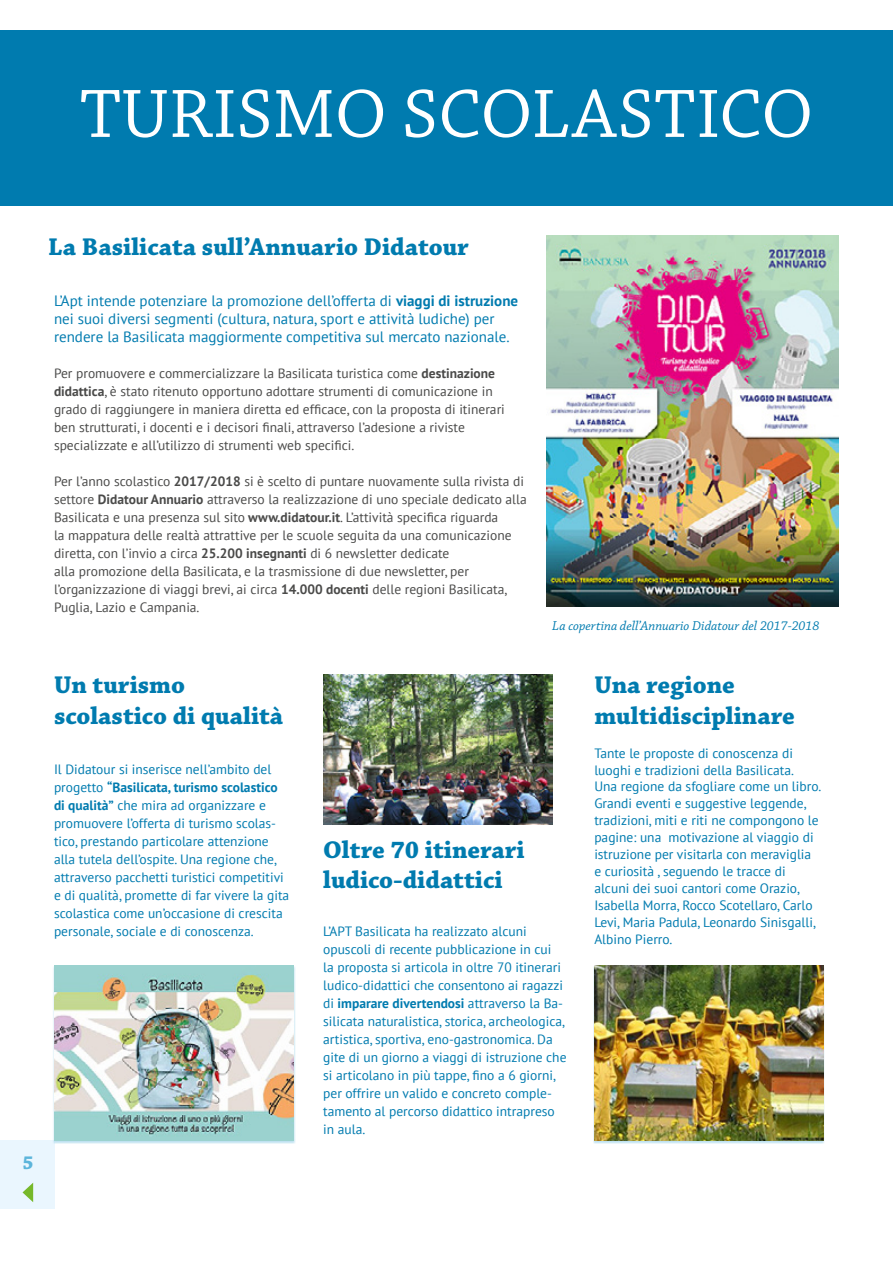
<style>
.page{position:relative;width:893px;height:1263px;background:#fff}
.page>*{position:absolute;margin:0;border:0;box-sizing:border-box;transform-origin:0 0}
.t1{font:72px "Chaparral Pro";color:#fff}
.t2{font:700 25.5px/30.6px "Chaparral Pro";color:#007baf}
.t3{font:700 19.8px "Chaparral Pro";color:#5cb5db}
.t4{font:15px/18px "PT Sans";color:#007baf}
.t5{font:13.5px/18px "PT Sans";color:#007baf}
.t6{font:13.5px/18px "PT Sans";color:#4a4a49}
.t7{font:italic 13.5px "Chaparral Pro";color:#007baf}
.s1{font-weight:700}
</style>
<div class="page">
<div style="left:0;top:30px;width:893px;height:176px;background:#007baf"></div>
<div style="left:0;top:1140px;width:54px;height:68px;background:#eaf6fe"></div>
<svg style="left:23px;top:1183px;width:10px;height:19px"></svg>
<img style="left:323px;top:674px;width:229px;height:150px">
<div style="left:593px;top:966px;width:232px;height:178px;background:#5cb5db;opacity:.4"></div>
<img style="left:594px;top:965px;width:229px;height:175px">
<img style="left:546px;top:236px;width:293px;height:370px">
<div style="left:53px;top:966px;width:243px;height:178px;background:#5cb5db;opacity:.4"></div>
<img style="left:54px;top:965px;width:240px;height:175px">
<h1 class="t1" style="left:80px;top:74px;width:735px">TURISMO SCOLASTICO</h1>
<h2 class="t2" style="left:48px;top:232px;width:422px">La Basilicata sull’Annuario Didatour</h2>
<p class="t4" style="left:54px;top:291px;width:466px">L’Apt intende potenziare la promozione dell’offerta di <span class="s1">viaggi di istruzione </span>nei suoi diversi segmenti (cultura, natura, sport e attività ludiche) per rendere la Basilicata maggiormente competitiva sul mercato nazionale.</p>
<p class="t6" style="left:54px;top:364px;width:452px">Per promuovere e commercializzare la Basilicata turistica come <span class="s1">destinazione didattica</span>, è stato ritenuto opportuno adottare strumenti di comunicazione in grado di raggiungere in maniera diretta ed efficace, con la proposta di itinerari ben strutturati, i docenti e i decisori finali, attraverso l’adesione a riviste specializzate e all’utilizzo di strumenti web specifici.</p>
<p class="t6" style="left:54px;top:472px;width:474px">Per l’anno scolastico <span class="s1">2017/2018</span> si è scelto di puntare nuovamente sulla rivista di settore <span class="s1">Didatour Annuario</span> attraverso la realizzazione di uno speciale dedicato alla Basilicata e una presenza sul sito <span class="s1">www.didatour.it</span>. L’attività specifica riguarda<br>la mappatura delle realtà attrattive per le scuole seguita da una comunicazione diretta, con l’invio a circa <span class="s1">25.200 insegnanti</span> di 6 newsletter dedicate<br>alla promozione della Basilicata, e la trasmissione di due newsletter, per l’organizzazione di viaggi brevi, ai circa <span class="s1">14.000 docenti</span> delle regioni Basilicata, Puglia, Lazio e Campania.</p>
<p class="t7" style="left:552px;top:618px;width:269px">La copertina dell’Annuario Didatour del 2017-2018</p>
<h2 class="t2" style="left:54px;top:670px;width:231px">Un turismo scolastico di qualità</h2>
<p class="t5" style="left:54px;top:760px;width:237px">Il Didatour si inserisce nell’ambito del progetto <span class="s1">“Basilicata, turismo scolastico di qualità”</span> che mira ad organizzare e promuovere l’offerta di turismo scolas&shy;tico, prestando particolare attenzione alla tutela dell’ospite. Una regione che, attraverso pacchetti turistici competitivi e di qualità, promette di far vivere la gita scolastica come un’occasione di crescita personale, sociale e di conoscenza.</p>
<h3 class="t3" style="left:23px;top:1151px;width:13px">5</h3>
<h2 class="t2" style="left:323px;top:835px;width:203px">Oltre 70 itinerari ludico-didattici</h2>
<p class="t5" style="left:323px;top:922px;width:245px">L’APT Basilicata ha realizzato alcuni opuscoli di recente pubblicazione in cui<br>la proposta si articola in oltre 70 itinerari ludico-didattici che consentono ai ragazzi di <span class="s1">imparare divertendosi</span> attraverso la Ba&shy;silicata naturalistica, storica, archeologica, artistica, sportiva, eno-gastronomica. Da gite di un giorno a viaggi di istruzione che si articolano in più tappe, fino a 6 giorni, per offrire un valido e concreto comple&shy;tamento al percorso didattico intrapreso in aula.</p>
<h2 class="t2" style="left:594px;top:670px;width:202px">Una regione multidisciplinare</h2>
<p class="t5" style="left:594px;top:744px;width:229px;line-height:17px">Tante le proposte di conoscenza di luoghi e tradizioni della Basilicata.<br>Una regione da sfogliare come un libro.<br>Grandi eventi e suggestive leggende, tradizioni, miti e riti ne compongono le pagine: una motivazione al viaggio di istruzione per visitarla con meraviglia e curiosità , seguendo le tracce di alcuni dei suoi cantori come Orazio, Isabella Morra, Rocco Scotellaro, Carlo Levi, Maria Padula, Leonardo Sinisgalli, Albino Pierro.</p>
</div>
